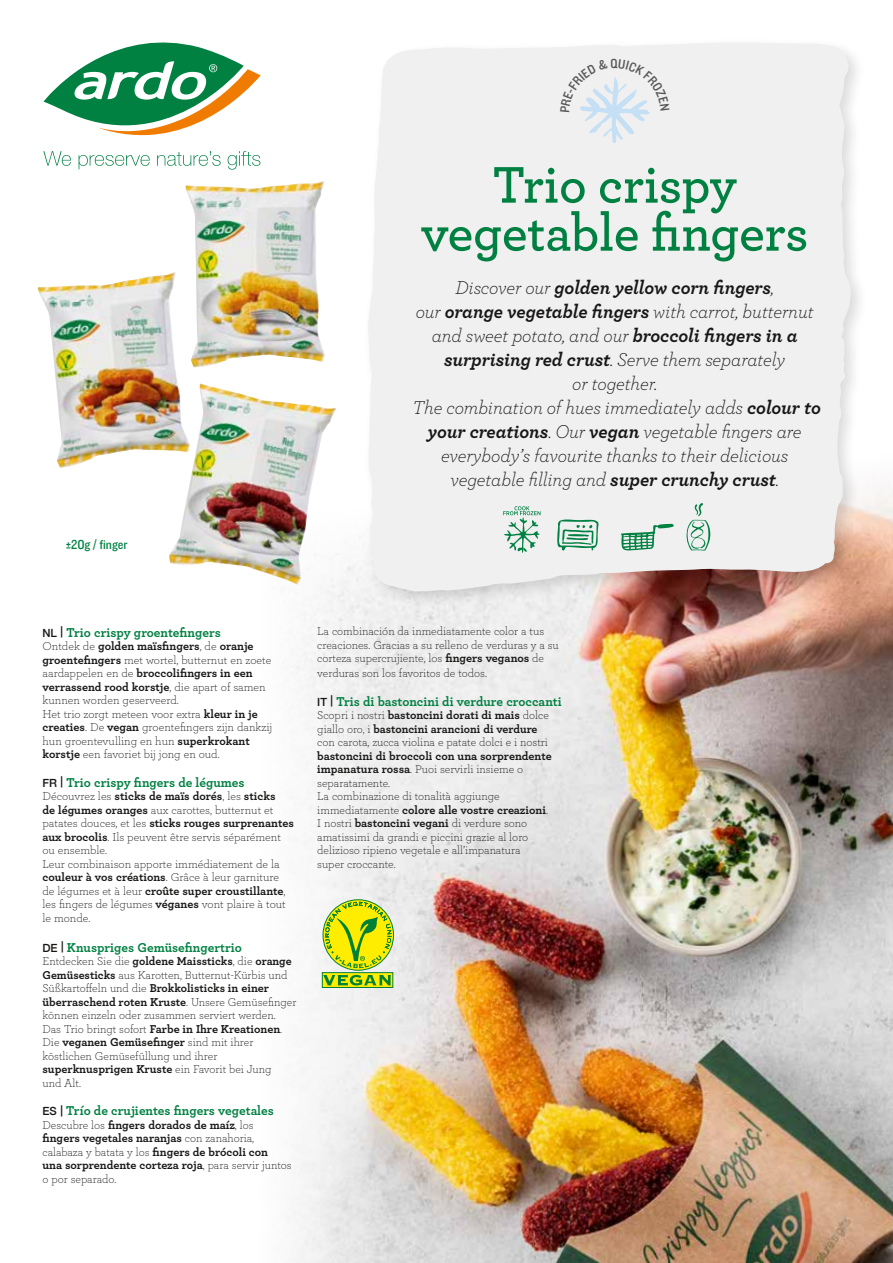
<style>
.page{position:relative;width:893px;height:1263px;background:#fff}
.page>*{position:absolute;margin:0;border:0;box-sizing:border-box;transform-origin:0 0}
.t1{font:600 54px/48px "Archer";letter-spacing:-.005em;color:#008142;text-align:center}
.t2{font:italic 300 19.5px/24px "Archer";letter-spacing:-.005em;color:#181716;text-align:center}
.t3{font:700 13.5px "Archer";color:#008142}
.t4{font:13.5px "Knockout 30 Junior Welterwt";color:#008142}
.t5{font:300 12px/13.5px "Archer";color:#181716}
.t6{font:700 12px/13.5px "Archer";color:#181716}
.s1{font-weight:700}
.s2{font-family:"Helvetica Neue";font-weight:500;font-size:11.25px;color:#181716}
.s3{font-weight:300}
</style>
<div class="page">
<img style="left:395px;top:841px;width:498px;height:422px">
<img style="left:291px;top:487px;width:602px;height:354px">
<div style="left:363px;top:37px;width:505px;height:572px;background:#181716;opacity:.15"></div>
<div style="left:368px;top:42px;width:484px;height:549px;background:#f1f0f1"></div>
<svg style="left:43px;top:42px;width:218px;height:128px"></svg>
<img style="left:169px;top:383px;width:168px;height:202px">
<img style="left:38px;top:272px;width:152px;height:196px">
<img style="left:185px;top:181px;width:140px;height:187px">
<svg style="left:621px;top:524px;width:53px;height:27px"></svg>
<svg style="left:685px;top:503px;width:26px;height:48px"></svg>
<svg style="left:323px;top:899px;width:71px;height:71px"></svg>
<svg style="left:325px;top:902px;width:66px;height:66px;background:#c8d629"></svg>
<svg style="left:324px;top:974px;width:67px;height:12px"></svg>
<div style="left:322px;top:972px;width:71px;height:16px;border:1px solid #008135"></div>
<svg style="left:503px;top:506px;width:37px;height:47px"></svg>
<svg style="left:557px;top:519px;width:42px;height:31px"></svg>
<svg style="left:560px;top:59px;width:109px;height:84px"></svg>
<p class="t4" style="left:66px;top:535px;width:63px">±2Og / finger</p>
<h1 class="t1" style="left:421px;top:158px;width:389px">Trio crispy vegetable fingers</h1>
<p class="t2" style="left:413px;top:275px;width:410px">Discover our <span class="s1">golden yellow corn fingers</span>,<br>our <span class="s1">orange vegetable fingers</span> with carrot, butternut and sweet potato, and our <span class="s1">broccoli fingers in a surprising red crust</span>. Serve them separately<br>or together.<br>The combination of hues immediately adds <span class="s1">colour to your creations</span>. Our <span class="s1">vegan</span> vegetable fingers are everybody’s favourite thanks to their delicious vegetable filling and <span class="s1">super crunchy crust</span>.</p>
<p class="t3" style="left:43px;top:621px;width:180px"><span class="s2">NL |</span> Trio crispy groentefingers</p>
<p class="t5" style="left:43px;top:639px;width:231px">Ontdek de <span class="s1">golden maïsfingers</span>, de <span class="s1">oranje groentefingers</span> met wortel, butternut en zoete aardappelen en de <span class="s1">broccolifingers in een verrassend rood korstje</span>, die apart of samen kunnen worden geserveerd.<br>Het trio zorgt meteen voor extra <span class="s1">kleur in je creaties</span>. De <span class="s1">vegan</span> groentefingers zijn dankzij hun groentevulling en hun <span class="s1">superkrokant korstje</span> een favoriet bij jong en oud.</p>
<p class="t3" style="left:43px;top:771px;width:204px"><span class="s2">FR |</span> Trio crispy fingers de légumes</p>
<p class="t5" style="left:43px;top:789px;width:253px">Découvrez les <span class="s1">sticks de maïs dorés</span>, les <span class="s1">sticks<br>de légumes oranges</span> aux carottes, butternut et patates douces, et les <span class="s1">sticks rouges surprenantes aux brocolis</span>. Ils peuvent être servis séparément ou ensemble.<br>Leur combinaison apporte immédiatement de la <span class="s1">couleur à vos créations</span>. Grâce à leur garniture de légumes et à leur <span class="s1">croûte super croustillante</span>, les fingers de légumes <span class="s1">véganes</span> vont plaire à tout le monde.</p>
<p class="t3" style="left:43px;top:936px;width:201px"><span class="s2">DE |</span> Knuspriges Gemüsefingertrio</p>
<p class="t5" style="left:43px;top:954px;width:255px">Entdecken Sie die <span class="s1">goldene Maissticks</span>, die <span class="s1">orange Gemüsesticks</span> aus Karotten, Butternut-Kürbis und Süßkartoffeln und die <span class="s1">Brokkolisticks in einer überraschend roten Kruste</span>. Unsere Gemüsefinger können einzeln oder zusammen serviert werden.<br>Das Trio bringt sofort <span class="s1">Farbe in Ihre Kreationen</span>.<br>Die <span class="s1">veganen Gemüsefinger</span> sind mit ihrer köstlichen Gemüsefüllung und ihrer <span class="s1">superknusprigen Kruste</span> ein Favorit bei Jung<br>und Alt.</p>
<p class="t3" style="left:43px;top:1100px;width:233px"><span class="s2">ES |</span> Trío de crujientes fingers vegetales</p>
<p class="t6" style="left:43px;top:1117px;width:251px"><span class="s3">Descubre los</span> fingers dorados de maíz<span class="s3">, los </span>fingers vegetales naranjas <span class="s3">con zanahoria, calabaza y batata y los</span> fingers de brócoli con<br>una sorprendente corteza roja<span class="s3">, para servir juntos o por separado.</span></p>
<p class="t5" style="left:317px;top:624px;width:243px">La combinación da inmediatamente color a tus creaciones. Gracias a su relleno de verduras y a su corteza supercrujiente, los <span class="s1">fingers veganos</span> de</p>
<p class="t5" style="left:317px;top:666px;width:171px">verduras son los favoritos de todos.</p>
<p class="t3" style="left:317px;top:690px;width:246px"><span class="s2">IT |</span> Tris di bastoncini di verdure croccanti</p>
<p class="t5" style="left:317px;top:708px;width:233px">Scopri i nostri <span class="s1">bastoncini dorati di mais</span> dolce giallo oro, i <span class="s1">bastoncini arancioni di verdure </span>con carota, zucca violina e patate dolci e i nostri</p>
<p class="t5" style="left:317px;top:748px;width:236px"><span class="s1">bastoncini di broccoli con una sorprendente impanatura rossa</span>. Puoi servirli insieme o separatamente.<br>La combinazione di tonalità aggiunge immediatamente <span class="s1">colore alle vostre creazioni</span>.<br>I nostri <span class="s1">bastoncini vegani</span> di verdure sono amatissimi da grandi e piccini grazie al loro delizioso ripieno vegetale e all’impanatura<br>super croccante.</p>
</div>
